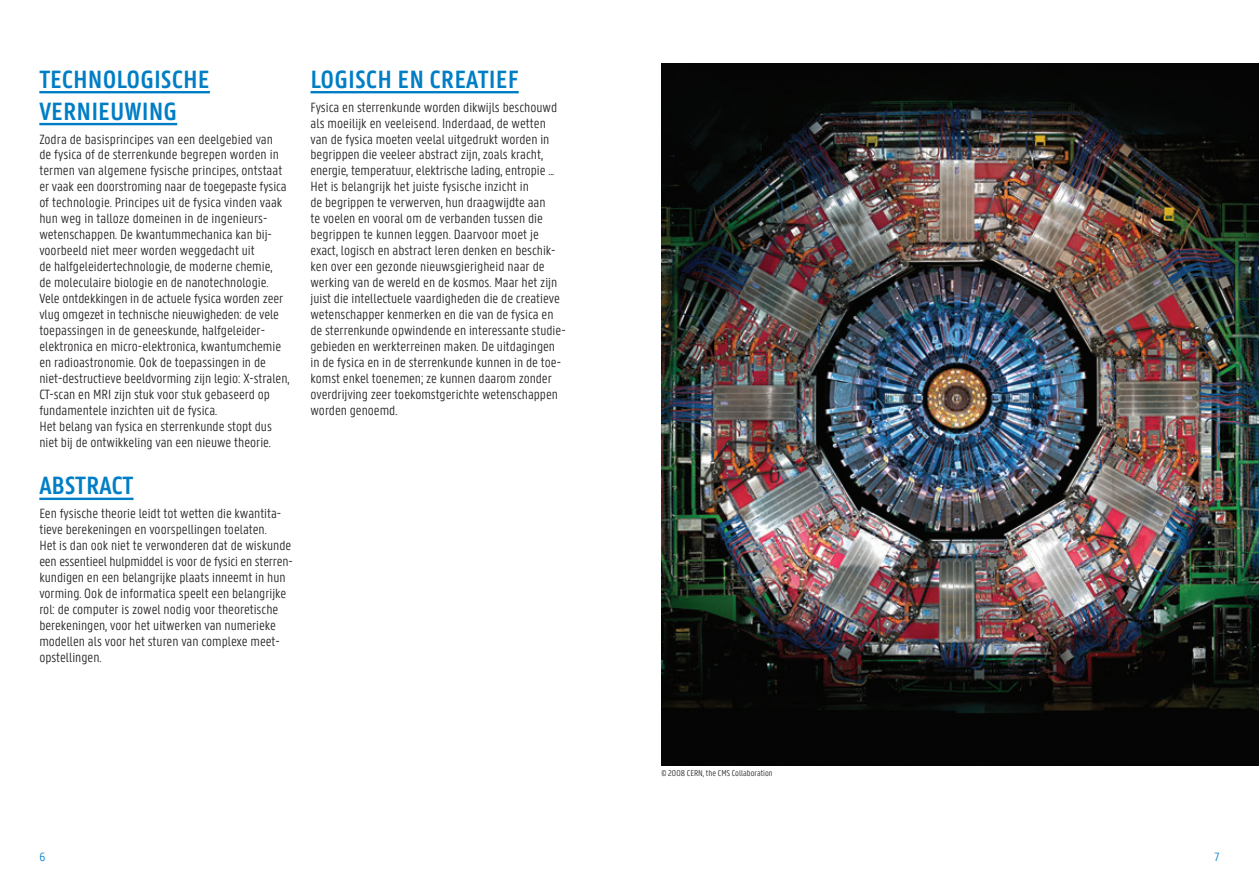
<style>
.page{position:relative;width:1259px;height:893px;background:#fff}
.page>*{position:absolute;margin:0;border:0;box-sizing:border-box;transform-origin:0 0}
.t1{font:600 26.7px/32px "U Gent Panno Text";color:#007ec5}
.t2{font:300 14.25px/15.9px "U Gent Panno Text";color:#231f20}
.t3{font:300 12.75px "U Gent Panno Text";color:#007ec5}
.t4{font:300 9px "U Gent Panno Text";color:#231f20}
</style>
<div class="page">
<img style="left:661px;top:64px;width:598px;height:701px">
<hr style="left:39px;top:91px;width:171px;height:2px;background:#007ec5">
<hr style="left:39px;top:123px;width:138px;height:2px;background:#007ec5">
<hr style="left:39px;top:498px;width:94px;height:2px;background:#007ec5">
<hr style="left:310px;top:91px;width:209px;height:2px;background:#007ec5">
<h1 class="t1" style="left:39px;top:63px;width:172px">TECHNOLOGISCHE<br>VERNIEUWING</h1>
<p class="t2" style="left:39px;top:131px;width:252px">Zodra de basisprincipes van een deelgebied van<br>de fysica of de sterrenkunde begrepen worden in termen van algemene fysische principes, ontstaat er vaak een doorstroming naar de toegepaste fysica of technologie. Principes uit de fysica vinden vaak hun weg in talloze domeinen in de ingenieurs&shy;wetenschappen. De kwantummechanica kan bij&shy;voorbeeld niet meer worden weggedacht uit<br>de halfgeleidertechnologie, de moderne chemie,<br>de moleculaire biologie en de nanotechnologie.<br>Vele ontdekkingen in de actuele fysica worden zeer vlug omgezet in technische nieuwigheden: de vele toepassingen in de geneeskunde, halfgeleider&shy;elektronica en micro-elektronica, kwantumchemie en radioastronomie. Ook de toepassingen in de niet-destructieve beeldvorming zijn legio: X-stralen, CT-scan en MRI zijn stuk voor stuk gebaseerd op fundamentele inzichten uit de fysica.<br>Het belang van fysica en sterrenkunde stopt dus niet bij de ontwikkeling van een nieuwe theorie.</p>
<h1 class="t1" style="left:39px;top:469px;width:96px">ABSTRACT</h1>
<p class="t2" style="left:39px;top:506px;width:254px">Een fysische theorie leidt tot wetten die kwantita&shy;tieve berekeningen en voorspellingen toelaten.<br>Het is dan ook niet te verwonderen dat de wiskunde een essentieel hulpmiddel is voor de fysici en sterren&shy;kundigen en een belangrijke plaats inneemt in hun vorming. Ook de informatica speelt een belangrijke rol: de computer is zowel nodig voor theoretische berekeningen, voor het uitwerken van numerieke modellen als voor het sturen van complexe meet&shy;opstellingen.</p>
<h1 class="t1" style="left:310px;top:63px;width:210px">LOGISCH EN CREATIEF</h1>
<p class="t2" style="left:310px;top:99px;width:257px">Fysica en sterrenkunde worden dikwijls beschouwd als moeilijk en veeleisend. Inderdaad, de wetten van de fysica moeten veelal uitgedrukt worden in begrippen die veeleer abstract zijn, zoals kracht, energie, temperatuur, elektrische lading, entropie ...<br>Het is belangrijk het juiste fysische inzicht in<br>de begrippen te verwerven, hun draagwijdte aan<br>te voelen en vooral om de verbanden tussen die begrippen te kunnen leggen. Daarvoor moet je exact, logisch en abstract leren denken en beschik&shy;ken over een gezonde nieuwsgierigheid naar de werking van de wereld en de kosmos. Maar het zijn juist die intellectuele vaardigheden die de creatieve wetenschapper kenmerken en die van de fysica en de sterrenkunde opwindende en interessante studie&shy;gebieden en werkterreinen maken. De uitdagingen in de fysica en in de sterrenkunde kunnen in de toe&shy;komst enkel toenemen; ze kunnen daarom zonder overdrijving zeer toekomstgerichte wetenschappen worden genoemd.</p>
<p class="t4" style="left:661px;top:768px;width:113px">© 2008 CERN, the CMS Collaboration</p>
<p class="t3" style="left:39px;top:849px;width:7px">6</p>
<p class="t3" style="left:1214px;top:849px;width:7px">7</p>
</div>
